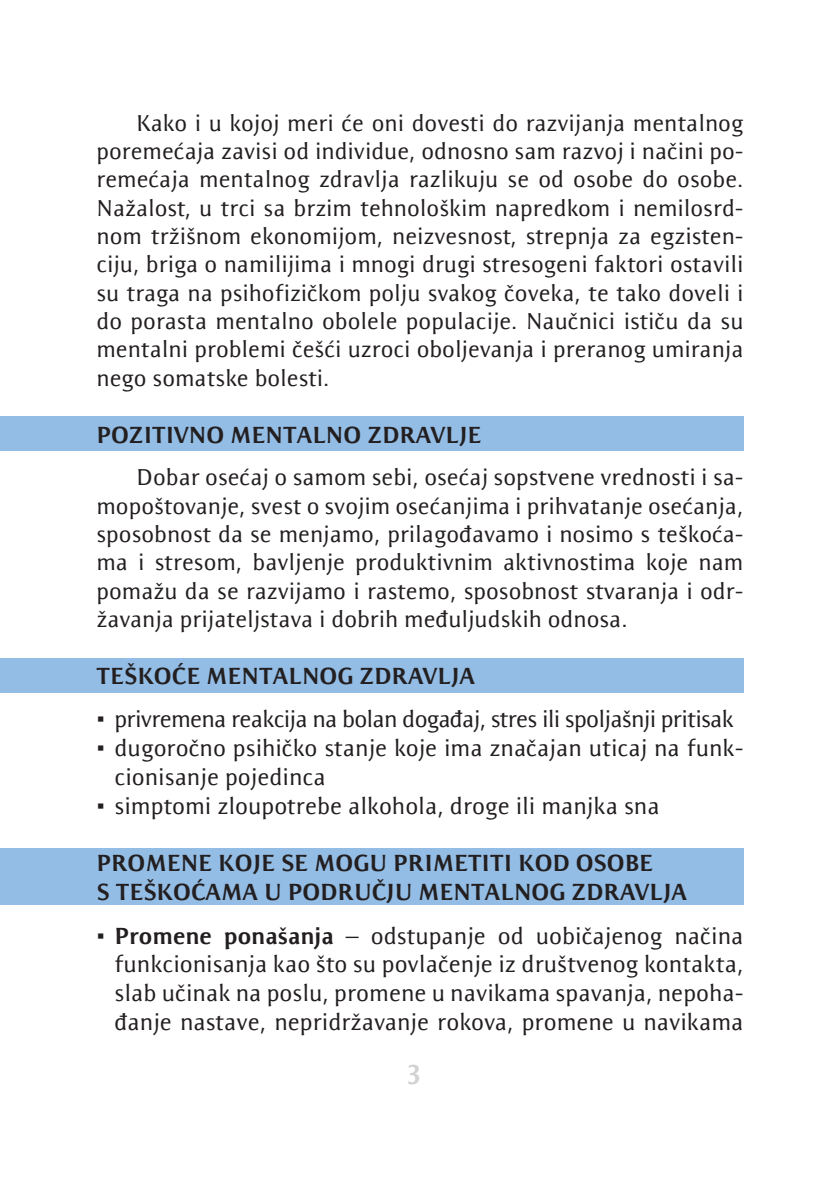
<style>
.page{position:relative;width:840px;height:1191px;background:#fff}
.page>*{position:absolute;margin:0;border:0;box-sizing:border-box;transform-origin:0 0}
.t1{font:700 28px "Resavska BG Sans";color:#d1d2d4}
.t2{font:24px/28.8px "Resavska BG Sans";color:#231f20}
.t3{font:700 24px/28.8px "Resavska BG Sans";color:#231f20}
.t4{font:24px "Resavska BG Sans";letter-spacing:-.03em;color:#231f20}
.t5{font:23.6px/28.4px "Resavska BG Sans";color:#231f20;text-align:justify}
.s1{font-weight:700}
</style>
<div class="page">
<div style="left:0;top:417px;width:743px;height:34px;background:#93bde5"></div>
<div style="left:0;top:658px;width:743px;height:34px;background:#93bde5"></div>
<div style="left:0;top:848px;width:743px;height:57px;background:#93bde5"></div>
<p class="t5" style="left:96px;top:108px;width:648px;text-indent:40px">Kako i u kojoj meri će oni dovesti do razvijanja mentalnog poremećaja zavisi od individue, odnosno sam razvoj i načini po&shy;remećaja mentalnog zdravlja razlikuju se od osobe do osobe.<br>Nažalost, u trci sa brzim tehnološkim napredkom i nemilosrd&shy;nom tržišnom ekonomijom, neizvesnost, strepnja za egzisten&shy;ciju, briga o namilijima i mnogi drugi stresogeni faktori ostavili su traga na psihofizičkom polju svakog čoveka, te tako doveli i do porasta mentalno obolele populacije. Naučnici ističu da su mentalni problemi češći uzroci oboljevanja i preranog umiranja nego somatske bolesti.</p>
<p class="t3" style="left:96px;top:420px;width:386px">POZITIVNO MENTALNO ZDRAVLJE</p>
<p class="t5" style="left:96px;top:463px;width:648px;text-indent:40px">Dobar osećaj o samom sebi, osećaj sopstvene vrednosti i sa&shy;mopoštovanje, svest o svojim osećanjima i prihvatanje osećanja, sposobnost da se menjamo, prilagođavamo i nosimo s teškoća&shy;ma i stresom, bavljenje produktivnim aktivnostima koje nam pomažu da se razvijamo i rastemo, sposobnost stvaranja i odr&shy;žavanja prijateljstava i dobrih međuljudskih odnosa.</p>
<p class="t3" style="left:96px;top:661px;width:380px">TEŠKOĆE MENTALNOG ZDRAVLJA</p>
<p class="t4" style="left:96px;top:706px;width:638px">• privremena reakcija na bolan događaj, stres ili spoljašnji pritisak</p>
<p class="t2" style="left:114px;top:734px;width:630px;text-indent:-18px">• dugoročno psihičko stanje koje ima značajan uticaj na funk&shy;cionisanje pojedinca</p>
<p class="t2" style="left:96px;top:791px;width:564px">• simptomi zloupotrebe alkohola, droge ili manjka sna</p>
<p class="t3" style="left:96px;top:849px;width:592px">PROMENE KOJE SE MOGU PRIMETITI KOD OSOBE<br>S TEŠKOĆAMA U PODRUČJU MENTALNOG ZDRAVLJA</p>
<p class="t2" style="left:114px;top:921px;width:630px;text-align:justify;text-indent:-18px">• <span class="s1">Promene ponašanja</span> – odstupanje od uobičajenog načina funkcionisanja kao što su povlačenje iz društvenog kontakta, slab učinak na poslu, promene u navikama spavanja, nepoha&shy;đanje nastave, nepridržavanje rokova, promene u navikama</p>
<p class="t1" style="left:405px;top:1058px;width:17px">3</p>
</div>
